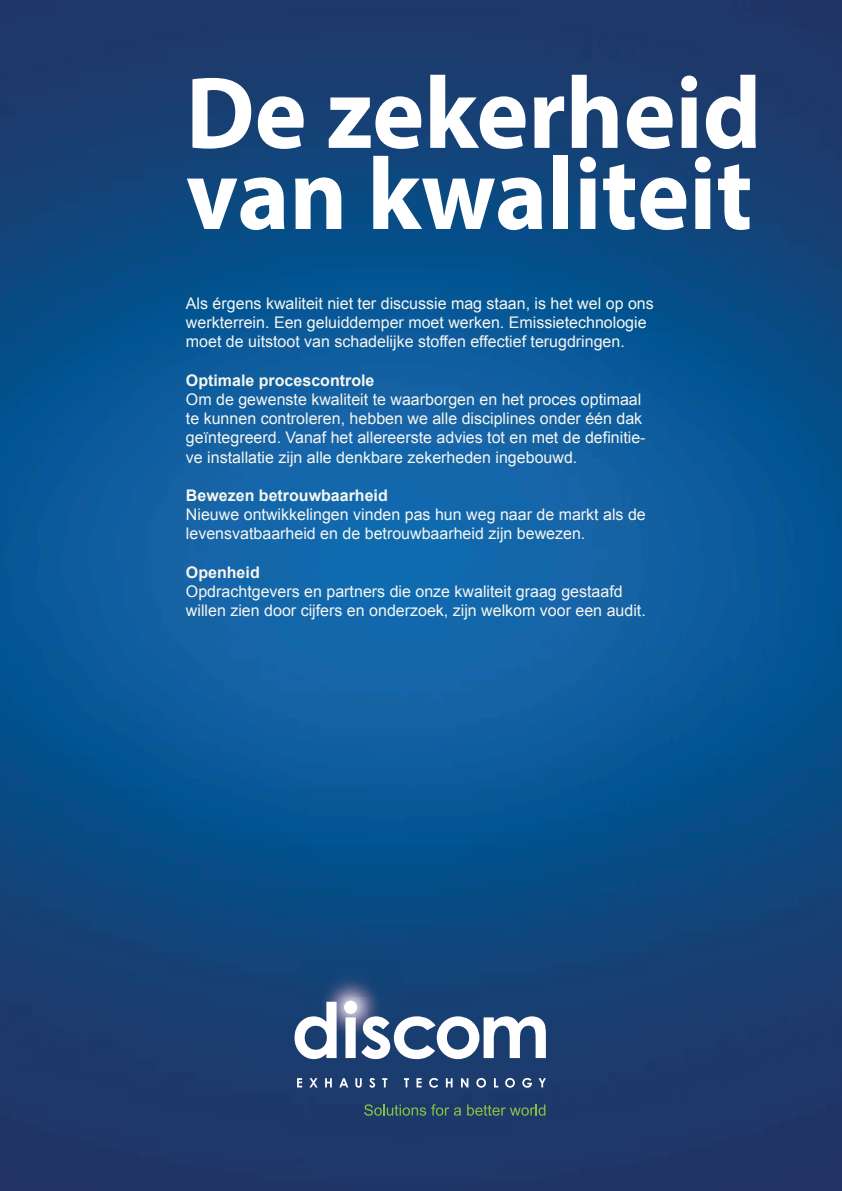
<style>
.page{position:relative;width:842px;height:1191px;background:#fff}
.page>*{position:absolute;margin:0;border:0;box-sizing:border-box;transform-origin:0 0}
.t1{font:700 103px/81px "Myriad Pro";color:#fff;scale:.96 1}
.t2{font:16px/19.2px "Arial";color:#f6f7f1}
.t3{font:700 16px "Arial";color:#f6f7f1}
</style>
<div class="page">
<img style="left:0;top:0;width:842px;height:1191px">
<img style="left:299px;top:955px;width:104px;height:104px">
<svg style="left:295px;top:1001px;width:42px;height:58px"></svg>
<svg style="left:344px;top:1000px;width:202px;height:59px"></svg>
<svg style="left:297px;top:1078px;width:5px;height:9px"></svg>
<svg style="left:309px;top:1078px;width:9px;height:9px"></svg>
<svg style="left:325px;top:1078px;width:7px;height:9px"></svg>
<svg style="left:339px;top:1078px;width:9px;height:9px"></svg>
<svg style="left:355px;top:1078px;width:7px;height:9px"></svg>
<svg style="left:369px;top:1078px;width:6px;height:9px"></svg>
<svg style="left:382px;top:1078px;width:5px;height:9px"></svg>
<svg style="left:404px;top:1078px;width:5px;height:9px"></svg>
<svg style="left:416px;top:1078px;width:6px;height:9px"></svg>
<svg style="left:429px;top:1078px;width:9px;height:9px"></svg>
<svg style="left:446px;top:1078px;width:7px;height:9px"></svg>
<svg style="left:461px;top:1078px;width:7px;height:9px"></svg>
<svg style="left:476px;top:1078px;width:10px;height:9px"></svg>
<svg style="left:494px;top:1078px;width:4px;height:9px"></svg>
<svg style="left:505px;top:1078px;width:10px;height:9px"></svg>
<svg style="left:522px;top:1078px;width:10px;height:9px"></svg>
<svg style="left:539px;top:1078px;width:7px;height:9px"></svg>
<svg style="left:364px;top:1104px;width:97px;height:11px"></svg>
<svg style="left:467px;top:1104px;width:78px;height:11px"></svg>
<h1 class="t1" style="left:186px;top:69px;width:601px">De zekerheid van kwaliteit</h1>
<p class="t2" style="left:186px;top:294px;width:469px">Als érgens kwaliteit niet ter discussie mag staan, is het wel op ons werkterrein. Een geluiddemper moet werken. Emissietechnologie moet de uitstoot van schadelijke stoffen effectief terugdringen.</p>
<p class="t3" style="left:186px;top:369px;width:190px">Optimale procescontrole</p>
<p class="t2" style="left:186px;top:390px;width:461px">Om de gewenste kwaliteit te waarborgen en het proces optimaal te kunnen controleren, hebben we alle disciplines onder één dak geïntegreerd. Vanaf het allereerste advies tot en met de definitie&shy;ve installatie zijn alle denkbare zekerheden ingebouwd.</p>
<p class="t3" style="left:186px;top:485px;width:203px">Bewezen betrouwbaarheid</p>
<p class="t2" style="left:186px;top:505px;width:461px">Nieuwe ontwikkelingen vinden pas hun weg naar de markt als de levensvatbaarheid en de betrouwbaarheid zijn bewezen.</p>
<p class="t3" style="left:186px;top:561px;width:75px">Openheid</p>
<p class="t2" style="left:186px;top:582px;width:461px">Opdrachtgevers en partners die onze kwaliteit graag gestaafd willen zien door cijfers en onderzoek, zijn welkom voor een audit.</p>
</div>
